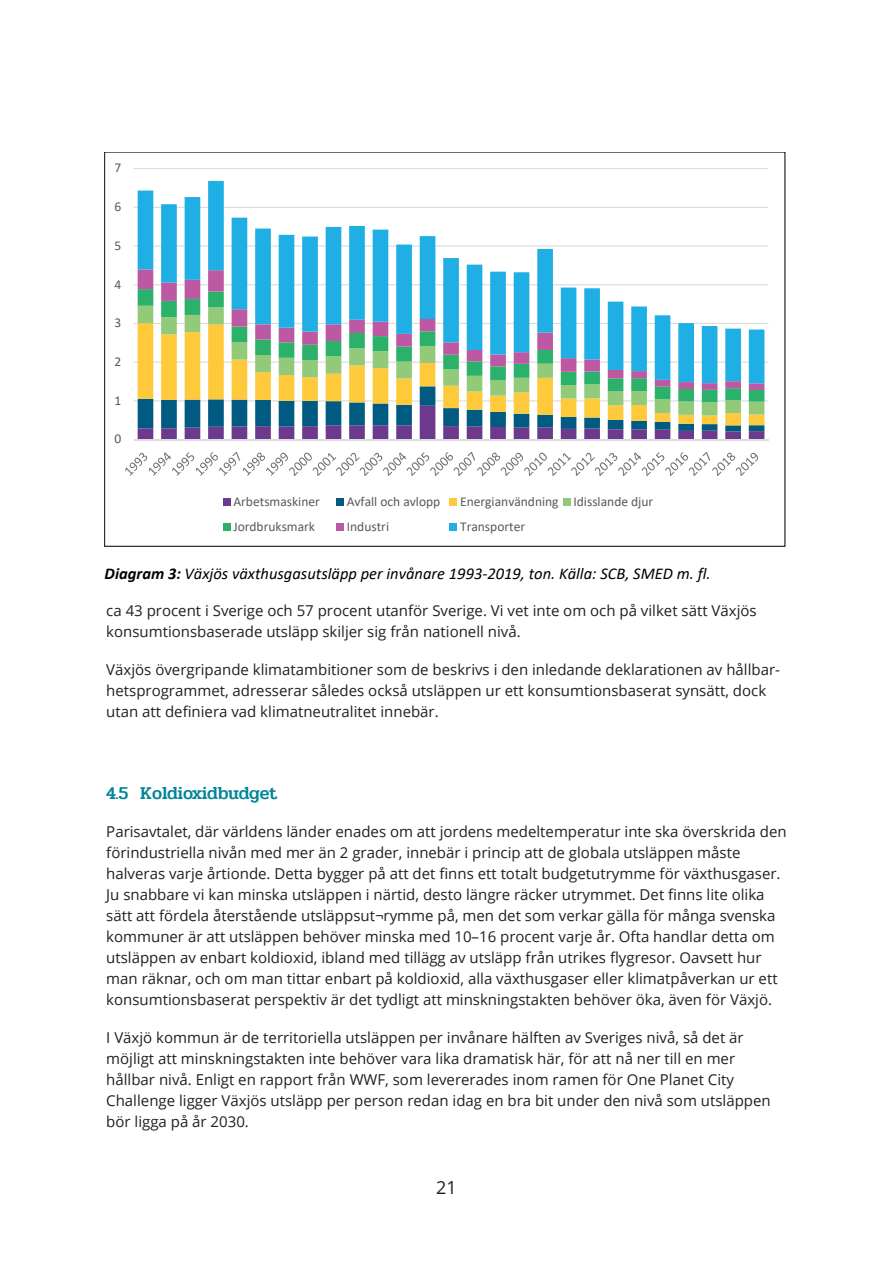
<style>
.page{position:relative;width:893px;height:1263px;background:#fff}
.page>*{position:absolute;margin:0;border:0;box-sizing:border-box;transform-origin:0 0}
.Rubrik_2{font:500 18px "Pridi";letter-spacing:-.01em;color:#008599}
.t1{font:18px "Open Sans Regular 2";color:#231f20}
.t2{font:italic 16.5px "Calibri";color:#000}
.Brödtext{font:15px/21px "Open Sans";color:#231f20}
.Brödtext_mera_luft{font:15px/21px "Open Sans";color:#231f20}
.t3{font:13.5px "Calibri 2";color:#595959}
.s1{font-weight:700}
</style>
<div class="page">
<svg style="left:104px;top:152px;width:681px;height:395px"></svg>
<p class="t3" style="left:114px;top:159px;width:8px">7</p>
<p class="t3" style="left:114px;top:197px;width:8px">6</p>
<p class="t3" style="left:114px;top:236px;width:8px">5</p>
<p class="t3" style="left:114px;top:275px;width:8px">4</p>
<p class="t3" style="left:114px;top:313px;width:8px">3</p>
<p class="t3" style="left:114px;top:352px;width:8px">2</p>
<p class="t3" style="left:114px;top:391px;width:8px">1</p>
<p class="t3" style="left:114px;top:430px;width:8px">0</p>
<p class="t3" style="left:233px;top:492px;width:88px">Arbetsmaskiner</p>
<p class="t3" style="left:347px;top:492px;width:95px">Avfall och avlopp</p>
<p class="t3" style="left:460px;top:492px;width:195px">Energianvändning Idisslande djur</p>
<p class="t3" style="left:233px;top:517px;width:83px">Jordbruksmark</p>
<p class="t3" style="left:347px;top:517px;width:44px">Industri</p>
<p class="t3" style="left:460px;top:517px;width:66px">Transporter</p>
<p class="t2" style="left:105px;top:562px;width:608px"><span class="s1">Diagram 3:</span> Växjös växthusgasutsläpp per invånare 1993-2019, ton. Källa: SCB, SMED m. fl.</p>
<p class="Brödtext_mera_luft" style="left:106px;top:599px;width:652px">ca 43 procent i Sverige och 57 procent utanför Sverige. Vi vet inte om och på vilket sätt Växjös konsumtionsbaserade utsläpp skiljer sig från nationell nivå.</p>
<p class="Brödtext_mera_luft" style="left:106px;top:658px;width:675px">Växjös övergripande klimatambitioner som de beskrivs i den inledande deklarationen av hållbar&shy;hetsprogrammet, adresserar således också utsläppen ur ett konsumtionsbaserat synsätt, dock utan att definiera vad klimatneutralitet innebär.</p>
<p class="Rubrik_2" style="left:106px;top:780px;width:172px">4.5 Koldioxidbudget</p>
<p class="Brödtext" style="left:106px;top:821px;width:682px">Parisavtalet, där världens länder enades om att jordens medeltemperatur inte ska överskrida den förindustriella nivån med mer än 2 grader, innebär i princip att de globala utsläppen måste halveras varje årtionde. Detta bygger på att det finns ett totalt budgetutrymme för växthusgaser.<br>Ju snabbare vi kan minska utsläppen i närtid, desto längre räcker utrymmet. Det finns lite olika sätt att fördela återstående utsläppsut¬rymme på, men det som verkar gälla för många svenska kommuner är att utsläppen behöver minska med 10–16 procent varje år. Ofta handlar detta om utsläppen av enbart koldioxid, ibland med tillägg av utsläpp från utrikes flygresor. Oavsett hur man räknar, och om man tittar enbart på koldioxid, alla växthusgaser eller klimatpåverkan ur ett konsumtionsbaserat perspektiv är det tydligt att minskningstakten behöver öka, även för Växjö.</p>
<p class="Brödtext_mera_luft" style="left:106px;top:1027px;width:666px">I Växjö kommun är de territoriella utsläppen per invånare hälften av Sveriges nivå, så det är möjligt att minskningstakten inte behöver vara lika dramatisk här, för att nå ner till en mer hållbar nivå. Enligt en rapport från WWF, som levererades inom ramen för One Planet City Challenge ligger Växjös utsläpp per person redan idag en bra bit under den nivå som utsläppen bör ligga på år 2030.</p>
<p class="t1" style="left:436px;top:1175px;width:22px">21</p>
</div>
